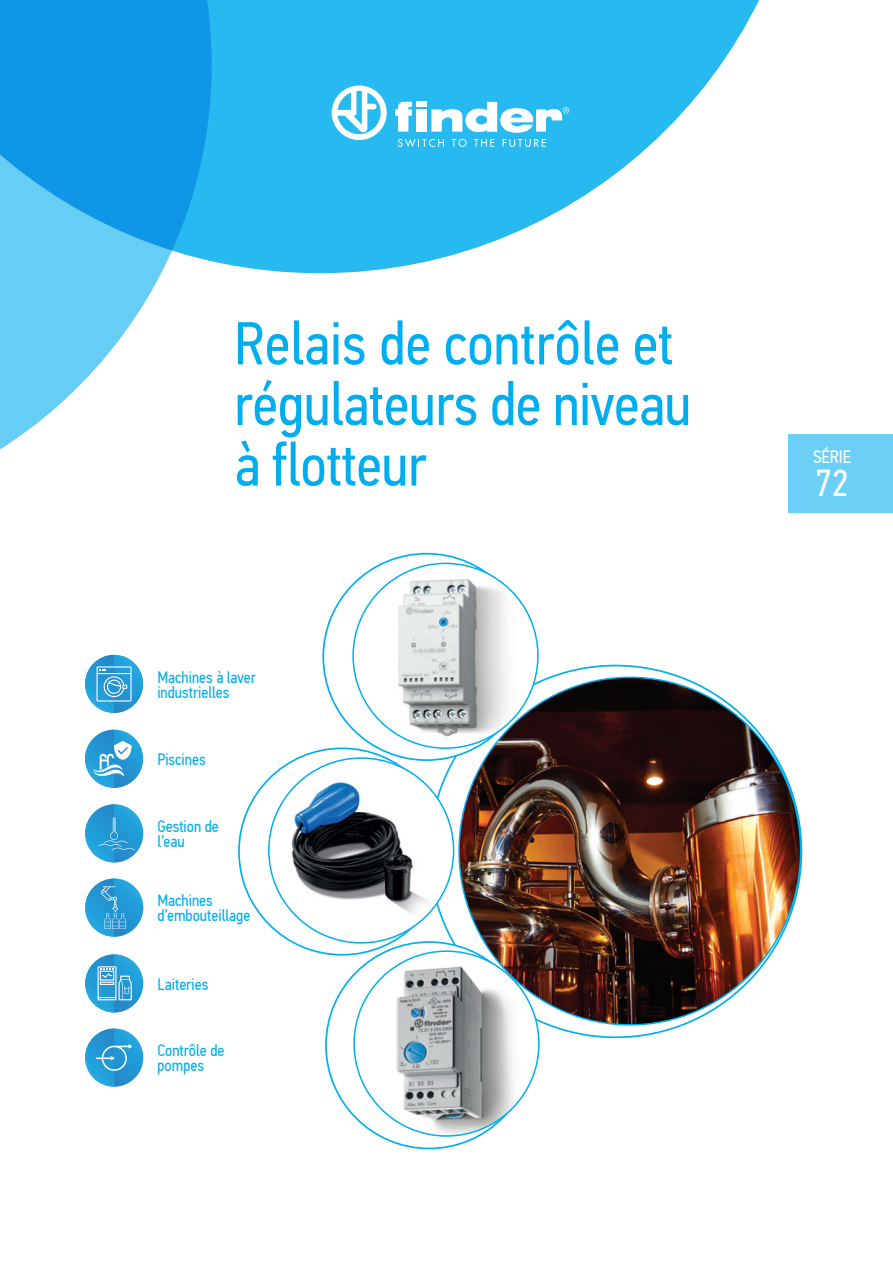
<style>
.page{position:relative;width:893px;height:1263px;background:#fff}
.page>*{position:absolute;margin:0;border:0;box-sizing:border-box;transform-origin:0 0}
.Normale{font:60.6px/60.6px "PF Din Text Cond Pro";letter-spacing:-.01em;color:#00aeef}
.t1{font:37.5px "PF Din Text Cond Pro";color:#fff}
.t2{font:18px "PF Din Text Cond Pro";color:#fff}
.t3{font:16.5px/15px "PF Din Text Cond Pro";color:#00aeef}
</style>
<div class="page">
<div style="left:788px;top:434px;width:105px;height:78px;background:#6bcff6"></div>
<img style="left:85px;top:730px;width:58px;height:58px">
<svg style="left:93px;top:741px;width:39px;height:36px"></svg>
<img style="left:85px;top:879px;width:58px;height:58px">
<svg style="left:101px;top:886px;width:25px;height:43px"></svg>
<img style="left:85px;top:804px;width:58px;height:58px">
<svg style="left:98px;top:817px;width:37px;height:33px"></svg>
<img style="left:85px;top:954px;width:58px;height:58px">
<svg style="left:98px;top:966px;width:34px;height:34px"></svg>
<img style="left:85px;top:1028px;width:58px;height:58px">
<svg style="left:96px;top:1044px;width:36px;height:27px"></svg>
<img style="left:85px;top:655px;width:58px;height:58px">
<svg style="left:96px;top:666px;width:36px;height:35px"></svg>
<svg style="left:212px;top:0;width:547px;height:273px;fill:#27baf1"></svg>
<svg style="left:0;top:0;width:212px;height:450px"></svg>
<svg style="left:332px;top:85px;width:55px;height:55px"></svg>
<svg style="left:431px;top:102px;width:138px;height:31px"></svg>
<svg style="left:395px;top:102px;width:17px;height:30px"></svg>
<div style="left:416px;top:109px;width:10px;height:23px;background:#fff"></div>
<div style="left:416px;top:102px;width:10px;height:5px;background:#fff"></div>
<svg style="left:398px;top:139px;width:46px;height:8px"></svg>
<svg style="left:452px;top:139px;width:15px;height:8px"></svg>
<svg style="left:474px;top:139px;width:20px;height:8px"></svg>
<svg style="left:503px;top:139px;width:43px;height:8px"></svg>
<img style="left:388px;top:569px;width:128px;height:179px">
<img style="left:279px;top:773px;width:153px;height:153px">
<img style="left:386px;top:960px;width:137px;height:176px">
<img style="left:459px;top:677px;width:342px;height:348px">
<p class="Normale" style="left:234px;top:313px;width:441px">Relais de contrôle et</p>
<p class="Normale" style="left:234px;top:374px;width:459px">régulateurs de niveau à flotteur</p>
<p class="t3" style="left:157px;top:669px;width:100px">Machines à laver industrielles</p>
<p class="t3" style="left:157px;top:752px;width:50px">Piscines</p>
<p class="t3" style="left:157px;top:819px;width:63px">Gestion de l’eau</p>
<p class="t3" style="left:157px;top:893px;width:95px">Machines d’embouteillage</p>
<p class="t3" style="left:158px;top:976px;width:52px">Laiteries</p>
<p class="t3" style="left:157px;top:1043px;width:69px">Contrôle de pompes</p>
<p class="t2" style="left:813px;top:446px;width:39px">SÉRIE</p>
<h2 class="t1" style="left:815px;top:461px;width:34px">72</h2>
</div>
